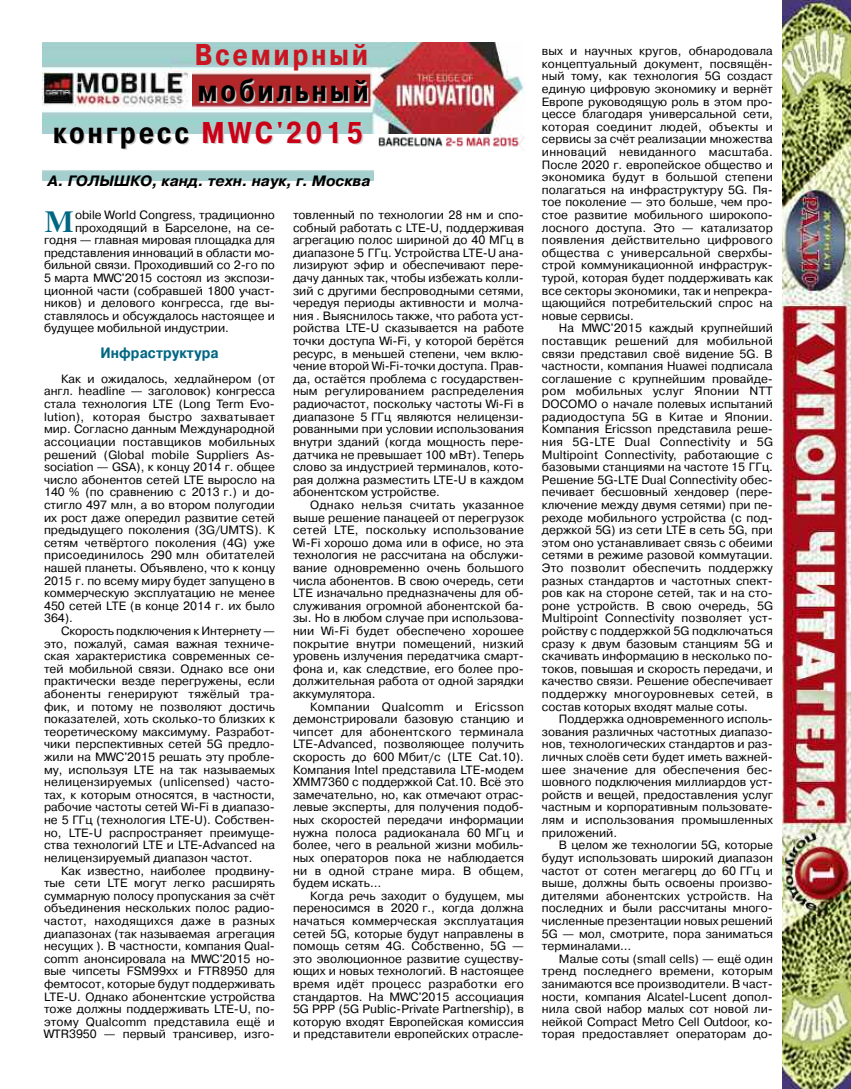
<style>
.page{position:relative;width:851px;height:1089px;background:#fff}
.page>*{position:absolute;margin:0;border:0;box-sizing:border-box;transform-origin:0 0}
.t1{font:700 30px/41.7px "Pragmatica Cond C";letter-spacing:.105em;color:#000;text-align:right}
.t2{font:700 30px "Pragmatica Cond C";letter-spacing:.105em;color:#ca1623}
.t3{font:700 29.4px "Newton C";color:#006783}
.t4{font:italic 700 15px "Pragmatica C";color:#000}
.t5{font:700 15px "Pragmatica C";letter-spacing:.005em;color:#006783;scale:.9 1}
.t6{font:12px/12.6px "Pragmatica C";color:#000;text-align:justify}
.s1{color:#ca0016}
.s2{font-family:"Pragmatica C";font-weight:400;color:#ca0016}
</style>
<div class="page">
<img style="left:782px;top:0;width:68px;height:1089px">
<img style="left:43px;top:43px;width:481px;height:91px">
<img style="left:43px;top:72px;width:147px;height:38px">
<img style="left:378px;top:135px;width:146px;height:16px">
<h1 class="t2" style="left:195px;top:37px;width:175px">Всемирный</h1>
<h1 class="t1" style="left:53px;top:70px;width:317px">мобильный<br>конгресс <span class="s1">MWC</span><span class="s2">'</span><span class="s1">2015</span></h1>
<p class="t4" style="left:48px;top:172px;width:324px">А. ГОЛЫШКО, канд. техн. наук, г. Москва</p>
<h2 class="t3" style="left:44px;top:204px;width:31px">M</h2>
<p class="t6" style="left:75px;top:208px;width:201px">obile World Congress, традиционно</p>
<p class="t6" style="left:75px;top:221px;width:201px">проходящий в Барселоне, на се-</p>
<p class="t6" style="left:44px;top:234px;width:232px">годня — главная мировая площадка для</p>
<p class="t6" style="left:44px;top:246px;width:232px">представления инноваций в области мо-</p>
<p class="t6" style="left:44px;top:259px;width:232px">бильной связи. Проходивший со 2-го по</p>
<p class="t6" style="left:44px;top:271px;width:232px">5 марта MWC'2015 состоял из экспози-</p>
<p class="t6" style="left:44px;top:284px;width:232px">ционной части (собравшей 1800 участ-</p>
<p class="t6" style="left:44px;top:297px;width:232px">ников) и делового конгресса, где вы-</p>
<p class="t6" style="left:44px;top:309px;width:232px">ставлялось и обсуждалось настоящее и</p>
<p class="t6" style="left:44px;top:322px;width:186px">будущее мобильной индустрии.</p>
<p class="t5" style="left:100px;top:344px;width:133px">Инфраструктура</p>
<p class="t6" style="left:44px;top:372px;width:232px;text-indent:17px">Как и ожидалось, хедлайнером (от англ. headline — заголовок) конгресса стала технология LTE (Long Term Evo&shy;lution), которая быстро захватывает мир. Согласно данным Международной ассоциации поставщиков мобильных решений (Global mobile Suppliers As&shy;sociation — GSA), к концу 2014 г. общее число абонентов сетей LTE выросло на 140 % (по сравнению с 2013 г.) и до&shy;стигло 497 млн, а во втором полугодии их рост даже опередил развитие сетей предыдущего поколения (3G/UMTS). К сетям четвёртого поколения (4G) уже присоединилось 290 млн обитателей нашей планеты. Объявлено, что к концу 2015 г. по всему миру будет запущено в коммерческую эксплуатацию не менее 450 сетей LTE (в конце 2014 г. их было 364).</p>
<p class="t6" style="left:44px;top:624px;width:232px;text-indent:17px">Скорость подключения к Интернету — это, пожалуй, самая важная техниче&shy;ская характеристика современных се&shy;тей мобильной связи. Однако все они практически везде перегружены, если абоненты генерируют тяжёлый тра&shy;фик, и потому не позволяют достичь показателей, хоть сколько-то близких к теоретическому максимуму. Разработ&shy;чики перспективных сетей 5G предло&shy;жили на MWC'2015 решать эту пробле&shy;му, используя LTE на так называемых нелицензируемых (unlicensed) часто&shy;тах, к которым относятся, в частности, рабочие частоты сетей Wi-Fi в диапазо&shy;не 5 ГГц (технология LTE-U). Собствен&shy;но, LTE-U распространяет преимуще&shy;ства технологий LTE и LTE-Advanced на нелицензируемый диапазон частот.</p>
<p class="t6" style="left:44px;top:864px;width:232px;text-indent:17px">Как известно, наиболее продвину&shy;тые сети LTE могут легко расширять суммарную полосу пропускания за счёт объединения нескольких полос радио&shy;частот, находящихся даже в разных диапазонах (так называемая агрегация несущих ). В частности, компания Qual&shy;comm анонсировала на MWC'2015 но&shy;вые чипсеты FSM99xx и FTR8950 для фемтосот, которые будут поддерживать LTE-U. Однако абонентские устройства тоже должны поддерживать LTE-U, по&shy;этому Qualcomm представила ещё и WTR3950 — первый трансивер, изго-</p>
<p class="t6" style="left:293px;top:208px;width:232px">товленный по технологии 28 нм и спо&shy;собный работать с LTE-U, поддерживая агрегацию полос шириной до 40 МГц в диапазоне 5 ГГц. Устройства LTE-U ана&shy;лизируют эфир и обеспечивают пере&shy;дачу данных так, чтобы избежать колли&shy;зий с другими беспроводными сетями, чередуя периоды активности и молча&shy;ния . Выяснилось также, что работа уст&shy;ройства LTE-U сказывается на работе точки доступа Wi-Fi, у которой берётся ресурс, в меньшей степени, чем вклю&shy;чение второй Wi-Fi-точки доступа. Прав&shy;да, остаётся проблема с государствен&shy;ным регулированием распределения радиочастот, поскольку частоты Wi-Fi в диапазоне 5 ГГц являются нелицензи&shy;рованными при условии использования внутри зданий (когда мощность пере&shy;датчика не превышает 100 мВт). Теперь слово за индустрией терминалов, кото&shy;рая должна разместить LTE-U в каждом абонентском устройстве.</p>
<p class="t6" style="left:293px;top:498px;width:232px;text-indent:17px">Однако нельзя считать указанное выше решение панацеей от перегрузок сетей LTE, поскольку использование Wi-Fi хорошо дома или в офисе, но эта технология не рассчитана на обслужи&shy;вание одновременно очень большого числа абонентов. В свою очередь, сети LTE изначально предназначены для об&shy;служивания огромной абонентской ба&shy;зы. Но в любом случае при использова&shy;нии Wi-Fi будет обеспечено хорошее покрытие внутри помещений, низкий уровень излучения передатчика смарт&shy;фона и, как следствие, его более про&shy;должительная работа от одной зарядки аккумулятора.</p>
<p class="t6" style="left:293px;top:700px;width:232px;text-indent:17px">Компании Qualcomm и Ericsson демонстрировали базовую станцию и чипсет для абонентского терминала LTE-Advanced, позволяющее получить скорость до 600 Мбит/с (LTE Cat.10).<br>Компания Intel представила LTE-модем XMM7360 с поддержкой Cat.10. Всё это замечательно, но, как отмечают отрас&shy;левые эксперты, для получения подоб&shy;ных скоростей передачи информации нужна полоса радиоканала 60 МГц и более, чего в реальной жизни мобиль&shy;ных операторов пока не наблюдается ни в одной стране мира. В общем, будем искать…</p>
<p class="t6" style="left:293px;top:889px;width:232px;text-indent:17px">Когда речь заходит о будущем, мы переносимся в 2020 г., когда должна начаться коммерческая эксплуатация сетей 5G, которые будут направлены в помощь сетям 4G. Собственно, 5G — это эволюционное развитие существу&shy;ющих и новых технологий. В настоящее время идёт процесс разработки его стандартов. На MWC'2015 ассоциация 5G PPP (5G Public-Private Partnership), в которую входят Европейская комиссия и представители европейских отрасле-</p>
<p class="t6" style="left:542px;top:45px;width:232px">вых и научных кругов, обнародовала концептуальный документ, посвящён&shy;ный тому, как технология 5G создаст единую цифровую экономику и вернёт Европе руководящую роль в этом про&shy;цессе благодаря универсальной сети, которая соединит людей, объекты и сервисы за счёт реализации множества инноваций невиданного масштаба.<br>После 2020 г. европейское общество и экономика будут в большой степени полагаться на инфраструктуру 5G. Пя&shy;тое поколение — это больше, чем про&shy;стое развитие мобильного широкопо&shy;лосного доступа. Это — катализатор появления действительно цифрового общества с универсальной сверхбы&shy;строй коммуникационной инфраструк&shy;турой, которая будет поддерживать как все секторы экономики, так и непрекра&shy;щающийся потребительский спрос на новые сервисы.</p>
<p class="t6" style="left:542px;top:322px;width:232px;text-indent:17px">На MWC'2015 каждый крупнейший поставщик решений для мобильной связи представил своё видение 5G. В частности, компания Huawei подписала соглашение с крупнейшим провайде&shy;ром мобильных услуг Японии NTT DOCOMO о начале полевых испытаний радиодоступа 5G в Китае и Японии.<br>Компания Ericsson представила реше&shy;ния 5G-LTE Dual Connectivity и 5G Multipoint Connectivity, работающие с базовыми станциями на частоте 15 ГГц.<br>Решение 5G-LTE Dual Connectivity обес&shy;печивает бесшовный хендовер (пере&shy;ключение между двумя сетями) при пе&shy;реходе мобильного устройства (с под&shy;держкой 5G) из сети LTE в сеть 5G, при этом оно устанавливает связь с обеими сетями в режиме разовой коммутации.<br>Это позволит обеспечить поддержку разных стандартов и частотных спект&shy;ров как на стороне сетей, так и на сто&shy;роне устройств. В свою очередь, 5G Multipoint Connectivity позволяет уст&shy;ройству с поддержкой 5G подключаться сразу к двум базовым станциям 5G и скачивать информацию в несколько по&shy;токов, повышая и скорость передачи, и качество связи. Решение обеспечивает поддержку многоуровневых сетей, в состав которых входят малые соты.</p>
<p class="t6" style="left:542px;top:712px;width:232px;text-indent:17px">Поддержка одновременного исполь&shy;зования различных частотных диапазо&shy;нов, технологических стандартов и раз&shy;личных слоёв сети будет иметь важней&shy;шее значение для обеспечения бес&shy;шовного подключения миллиардов уст&shy;ройств и вещей, предоставления услуг частным и корпоративным пользовате&shy;лям и использования промышленных приложений.</p>
<p class="t6" style="left:542px;top:838px;width:232px;text-indent:17px">В целом же технологии 5G, которые будут использовать широкий диапазон частот от сотен мегагерц до 60 ГГц и выше, должны быть освоены произво&shy;дителями абонентских устройств. На последних и были рассчитаны много&shy;численные презентации новых решений 5G — мол, смотрите, пора заниматься терминалами…</p>
<p class="t6" style="left:542px;top:952px;width:232px;text-indent:17px">Малые соты (small cells) — ещё один тренд последнего времени, которым занимаются все производители. В част&shy;ности, компания Alcatel-Lucent допол&shy;нила свой набор малых сот новой ли&shy;нейкой Compact Metro Cell Outdoor, ко&shy;торая предоставляет операторам до-</p>
</div>
